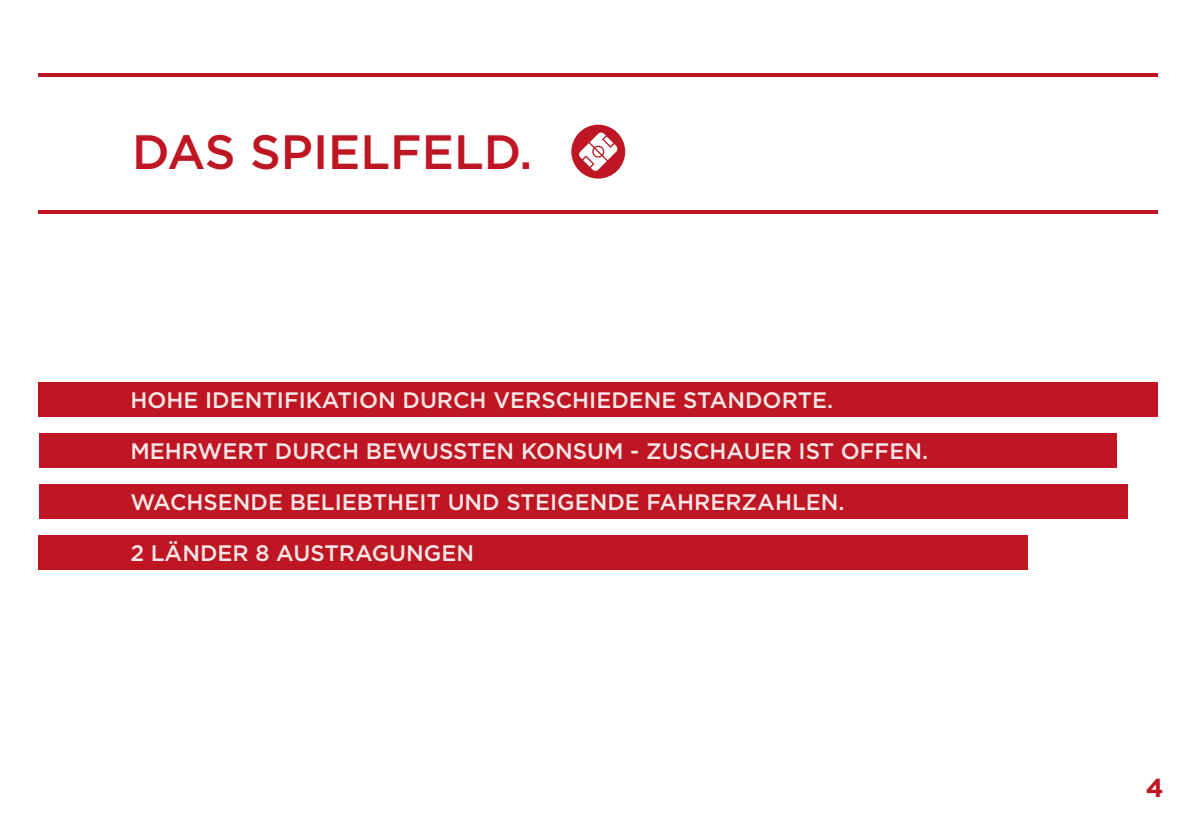
<style>
.page{position:relative;width:1191px;height:840px;background:#fff}
.page>*{position:absolute;margin:0;border:0;box-sizing:border-box;transform-origin:0 0}
.t1{font:500 48px "Gotham";color:#be1622}
.t2{font:700 26px "Gotham";color:#be1622}
.t3{font:500 22.4px "Gotham";color:#fff}
</style>
<div class="page">
<div style="left:571px;top:125px;width:54px;height:53px;background:#be1622;border-radius:50%"></div>
<svg style="left:579px;top:132px;width:39px;height:39px"></svg>
<hr style="left:38px;top:74px;width:1120px;height:3px;background:#be1622">
<hr style="left:38px;top:210px;width:1120px;height:4px;background:#be1622">
<div style="left:39px;top:382px;width:1118px;height:34px;background:#be1622"></div>
<div style="left:39px;top:433px;width:1077px;height:34px;background:#be1622"></div>
<div style="left:39px;top:484px;width:1088px;height:34px;background:#be1622"></div>
<div style="left:39px;top:535px;width:989px;height:34px;background:#be1622"></div>
<h1 class="t1" style="left:132px;top:121px;width:402px">DAS SPIELFELD.</h1>
<p class="t3" style="left:130px;top:385px;width:704px">HOHE IDENTIFIKATION DURCH VERSCHIEDENE STANDORTE.</p>
<p class="t3" style="left:130px;top:436px;width:799px">MEHRWERT DURCH BEWUSSTEN KONSUM - ZUSCHAUER IST OFFEN.</p>
<p class="t3" style="left:130px;top:487px;width:716px">WACHSENDE BELIEBTHEIT UND STEIGENDE FAHRERZAHLEN.</p>
<p class="t3" style="left:130px;top:538px;width:345px">2 LÄNDER 8 AUSTRAGUNGEN</p>
<p class="t2" style="left:1145px;top:769px;width:19px">4</p>
</div>
